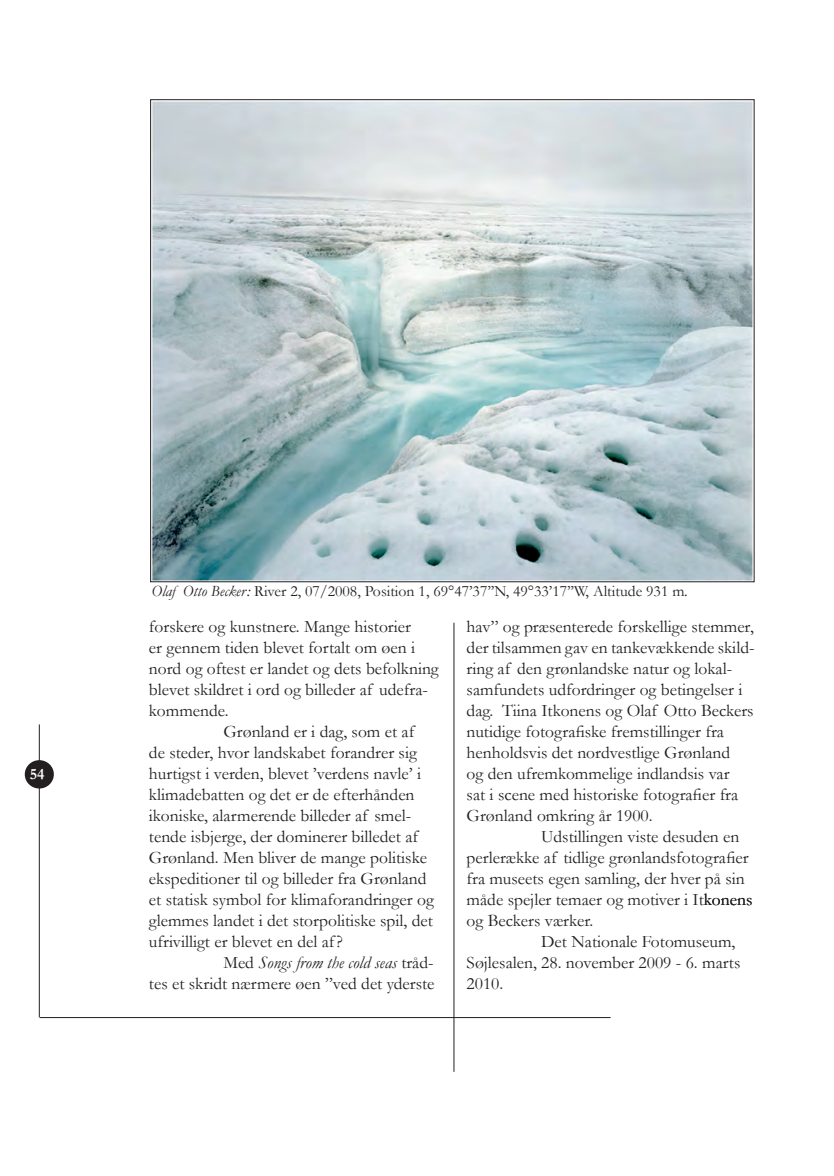
<style>
.page{position:relative;width:834px;height:1176px;background:#fff}
.page>*{position:absolute;margin:0;border:0;box-sizing:border-box;transform-origin:0 0}
.Almindelig_tekst_med{font:17.5px/21px "Garamond";color:#231f20}
.almindelig_tekst_ude{font:17.5px/21px "Garamond";color:#231f20}
.Slutnotetekst{font:15.75px "Garamond";color:#231f20}
.t1{font:700 15.75px "Garamond";color:#fff}
.s1{font-style:italic}
</style>
<div class="page">
<hr style="left:39px;top:724px;width:1px;height:293px;background:#231f20">
<hr style="left:40px;top:1017px;width:570px;height:1px;background:#231f20">
<div style="left:26px;top:761px;width:27px;height:26px;background:#231f20;border-radius:50%"></div>
<div style="left:25px;top:760px;width:29px;height:28px;border:2px solid #231f20;border-radius:50%"></div>
<img style="left:152px;top:101px;width:600px;height:479px">
<hr style="left:453px;top:623px;width:1px;height:449px;background:#231f20">
<p class="t1" style="left:30px;top:763px;width:16px">54</p>
<p class="Slutnotetekst" style="left:151px;top:580px;width:538px"><span class="s1">Olaf Otto Becker:</span> River 2, 07/2008, Position 1, 69°47’37’’N, 49°33’17’’W, Altitude 931 m<span class="s1">.</span></p>
<p class="almindelig_tekst_ude" style="left:149px;top:615px;width:291px">forskere og kunstnere. Mange historier<br>er gennem tiden blevet fortalt om øen i nord og oftest er landet og dets befolkning blevet skildret i ord og billeder af udefra&shy;kommende.</p>
<p class="Almindelig_tekst_med" style="left:149px;top:720px;width:286px;text-indent:74px">Grønland er i dag, som et af de steder, hvor landskabet forandrer sig hurtigst i verden, blevet ’verdens navle’ i klimadebatten og det er de efterhånden ikoniske, alarmerende billeder af smel&shy;tende isbjerge, der dominerer billedet af Grønland. Men bliver de mange politiske ekspeditioner til og billeder fra Grønland et statisk symbol for klimaforandringer og glemmes landet i det storpolitiske spil, det ufrivilligt er blevet en del af?</p>
<p class="Almindelig_tekst_med" style="left:149px;top:951px;width:287px;text-align:right">Med <span class="s1">Songs from the cold seas</span> tråd-<br>tes et skridt nærmere øen ”ved det yderste</p>
<p class="Almindelig_tekst_med" style="left:466px;top:615px;width:288px">hav” og præsenterede forskellige stemmer, der tilsammen gav en tankevækkende skild&shy;ring af den grønlandske natur og lokal&shy;samfundets udfordringer og betingelser i dag. Tiina Itkonens og Olaf Otto Beckers nutidige fotografiske fremstillinger fra henholdsvis det nordvestlige Grønland<br>og den ufremkommelige indlandsis var<br>sat i scene med historiske fotografier fra Grønland omkring år 1900.</p>
<p class="Almindelig_tekst_med" style="left:466px;top:825px;width:287px;text-indent:74px">Udstillingen viste desuden en perlerække af tidlige grønlandsfotografier fra museets egen samling, der hver på sin måde spejler temaer og motiver i Itkonens og Beckers værker.</p>
<p class="Almindelig_tekst_med" style="left:466px;top:930px;width:275px;text-indent:74px">Det Nationale Fotomuseum,<br>Søjlesalen, 28. november 2009 - 6. marts<br>2010.</p>
</div>
